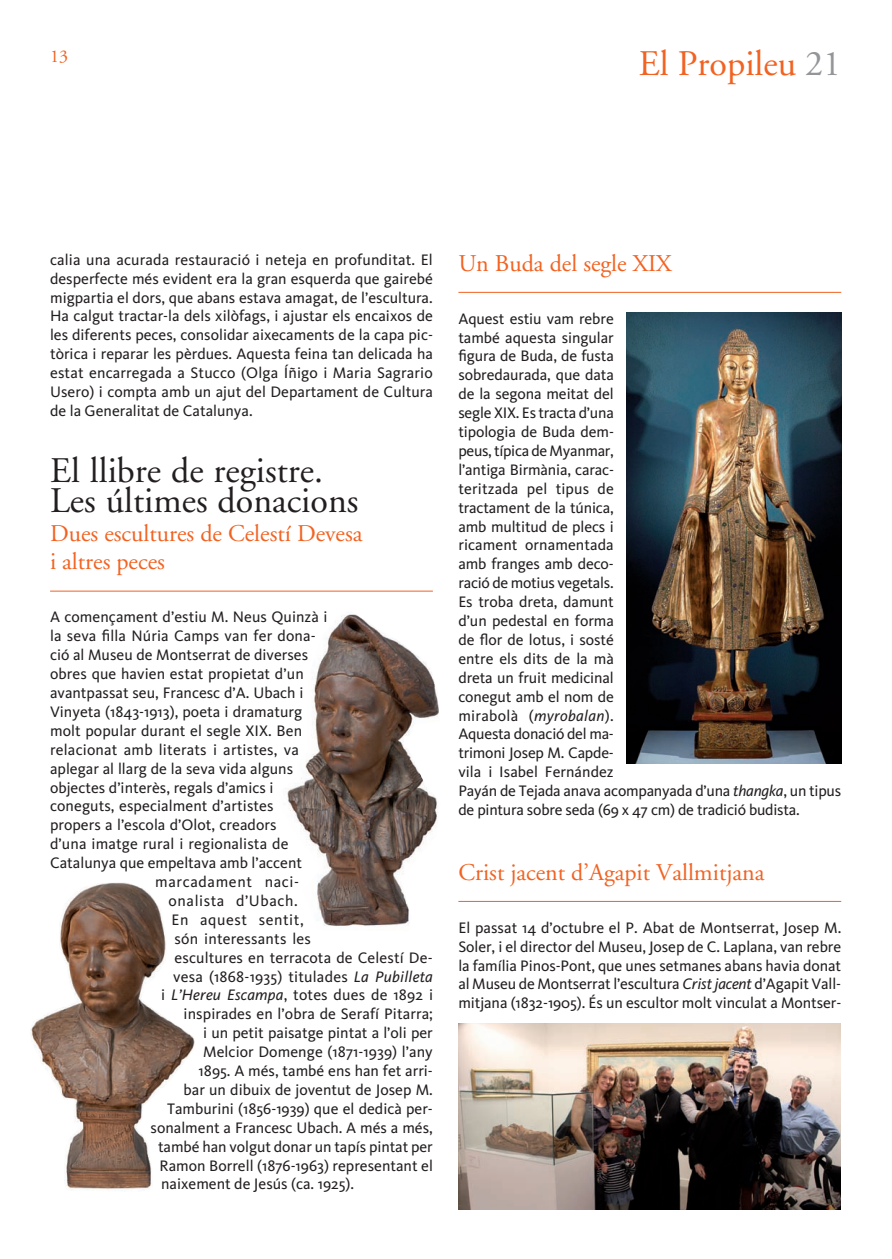
<style>
.page{position:relative;width:892px;height:1259px;background:#fff}
.page>*{position:absolute;margin:0;border:0;box-sizing:border-box;transform-origin:0 0}
.t1{font:36px/30px "Adobe Garamond";color:#231f20}
.t2{font:36px "Adobe Garamond";color:#f26221}
.t3{font:24px/28.8px "Adobe Garamond";color:#f26221}
.t4{font:18px "Adobe Garamond";color:#f26221}
.t5{font:15.75px/18.9px "Kievit";color:#231f20;text-align:justify}
.t6{font:15.75px "Kievit";letter-spacing:.035em;color:#231f20}
.t7{font:15.75px "Kievit";letter-spacing:.04em;color:#231f20}
.s1{color:#939598}
.s2{font-style:italic}
</style>
<div class="page">
<hr style="left:50px;top:591px;width:383px;height:1px;background:#f26221">
<hr style="left:458px;top:292px;width:383px;height:1px;background:#f26221">
<hr style="left:458px;top:901px;width:383px;height:1px;background:#f26221">
<img style="left:285px;top:614px;width:154px;height:313px">
<img style="left:30px;top:882px;width:165px;height:309px">
<img style="left:626px;top:313px;width:215px;height:451px">
<img style="left:458px;top:1023px;width:383px;height:187px">
<p class="t4" style="left:50px;top:47px;width:19px">13</p>
<h1 class="t2" style="left:639px;top:45px;width:204px">El Propileu <span class="s1">21</span></h1>
<p class="t5" style="left:50px;top:250px;width:384px">calia una acurada restauració i neteja en profunditat. El desperfecte més evident era la gran esquerda que gairebé migpartia el dors, que abans estava amagat, de l’escultura.<br>Ha calgut tractar-la dels xilòfags, i ajustar els encaixos de les diferents peces, consolidar aixecaments de la capa pic&shy;tòrica i reparar les pèrdues. Aquesta feina tan delicada ha estat encarregada a Stucco (Olga Íñigo i Maria Sagrario Usero) i compta amb un ajut del Departament de Cultura de la Generalitat de Catalunya.</p>
<h1 class="t1" style="left:50px;top:456px;width:310px">El llibre de registre.<br>Les últimes donacions</h1>
<h2 class="t3" style="left:50px;top:519px;width:314px">Dues escultures de Celestí Devesa i altres peces</h2>
<p class="t5" style="left:50px;top:608px;width:279px">A començament d’estiu M. Neus Quinzà i</p>
<p class="t5" style="left:50px;top:627px;width:267px">la seva filla Núria Camps van fer dona-</p>
<p class="t5" style="left:50px;top:646px;width:260px">ció al Museu de Montserrat de diverses</p>
<p class="t5" style="left:50px;top:665px;width:255px">obres que havien estat propietat d’un</p>
<p class="t5" style="left:50px;top:683px;width:255px">avantpassat seu, Francesc d’A. Ubach i</p>
<p class="t5" style="left:50px;top:702px;width:254px">Vinyeta (1843-1913), poeta i dramaturg</p>
<p class="t5" style="left:50px;top:721px;width:254px">molt popular durant el segle XIX. Ben</p>
<p class="t5" style="left:50px;top:740px;width:250px">relacionat amb literats i artistes, va</p>
<p class="t5" style="left:50px;top:759px;width:245px">aplegar al llarg de la seva vida alguns</p>
<p class="t5" style="left:50px;top:778px;width:225px">objectes d’interès, regals d’amics i</p>
<p class="t5" style="left:50px;top:797px;width:225px">coneguts, especialment d’artistes</p>
<p class="t5" style="left:50px;top:816px;width:228px">propers a l’escola d’Olot, creadors</p>
<p class="t5" style="left:50px;top:835px;width:240px">d’una imatge rural i regionalista de</p>
<p class="t5" style="left:50px;top:854px;width:253px">Catalunya que empeltava amb l’accent</p>
<p class="t7" style="left:155px;top:873px;width:145px">marcadament naci-</p>
<p class="t6" style="left:169px;top:891px;width:131px">onalista d’Ubach.</p>
<p class="t6" style="left:172px;top:910px;width:134px">En aquest sentit,</p>
<p class="t5" style="left:175px;top:929px;width:138px">són interessants les</p>
<p class="t5" style="left:175px;top:948px;width:260px">escultures en terracota de Celestí De-</p>
<p class="t5" style="left:173px;top:967px;width:261px">vesa (1868-1935) titulades <span class="s2">La Pubilleta</span></p>
<p class="t5" style="left:161px;top:986px;width:273px">i <span class="s2">L’Hereu Escampa</span>, totes dues de 1892 i</p>
<p class="t5" style="left:184px;top:1005px;width:251px">inspirades en l’obra de Serafí Pitarra;</p>
<p class="t5" style="left:203px;top:1024px;width:231px">i un petit paisatge pintat a l’oli per</p>
<p class="t5" style="left:203px;top:1043px;width:231px">Melcior Domenge (1871-1939) l’any</p>
<p class="t5" style="left:199px;top:1061px;width:236px">1895. A més, també ens han fet arri-</p>
<p class="t5" style="left:184px;top:1080px;width:251px">bar un dibuix de joventut de Josep M.</p>
<p class="t5" style="left:167px;top:1099px;width:267px">Tamburini (1856-1939) que el dedicà per-</p>
<p class="t5" style="left:151px;top:1118px;width:284px">sonalment a Francesc Ubach. A més a més,</p>
<p class="t5" style="left:158px;top:1137px;width:276px">també han volgut donar un tapís pintat per</p>
<p class="t5" style="left:160px;top:1156px;width:275px">Ramon Borrell (1876-1963) representant el</p>
<p class="t5" style="left:161px;top:1175px;width:195px">naixement de Jesús (ca. 1925).</p>
<h2 class="t3" style="left:458px;top:249px;width:215px">Un Buda del segle XIX</h2>
<p class="t5" style="left:458px;top:309px;width:384px;text-align:left">Aquest estiu vam rebre<br>també aquesta singular<br>figura de Buda, de fusta<br>sobredaurada, que data<br>de la segona meitat del<br>segle XIX. Es tracta d’una<br>tipologia de Buda dem-<br>peus, típica de Myanmar,<br>l’antiga Birmània, carac-<br>teritzada pel tipus de<br>tractament de la túnica,<br>amb multitud de plecs i<br>ricament ornamentada<br>amb franges amb deco-<br>ració de motius vegetals.<br>Es troba dreta, damunt<br>d’un pedestal en forma<br>de flor de lotus, i sosté<br>entre els dits de la mà<br>dreta un fruit medicinal<br>conegut amb el nom de<br>mirabolà (<span class="s2">myrobalan</span>).<br>Aquesta donació del ma-<br>trimoni Josep M. Capde-<br>vila i Isabel Fernández<br>Payán de Tejada anava acompanyada d’una <span class="s2">thangka</span>, un tipus de pintura sobre seda (69 x 47 cm) de tradició budista.</p>
<h2 class="t3" style="left:458px;top:858px;width:307px">Crist jacent d’Agapit Vallmitjana</h2>
<p class="t5" style="left:458px;top:918px;width:384px">El passat 14 d’octubre el P. Abat de Montserrat, Josep M.<br>Soler, i el director del Museu, Josep de C. Laplana, van rebre la família Pinos-Pont, que unes setmanes abans havia donat al Museu de Montserrat l’escultura <span class="s2">Crist jacent</span> d’Agapit Vall&shy;mitjana (1832-1905). És un escultor molt vinculat a Montser-</p>
</div>
